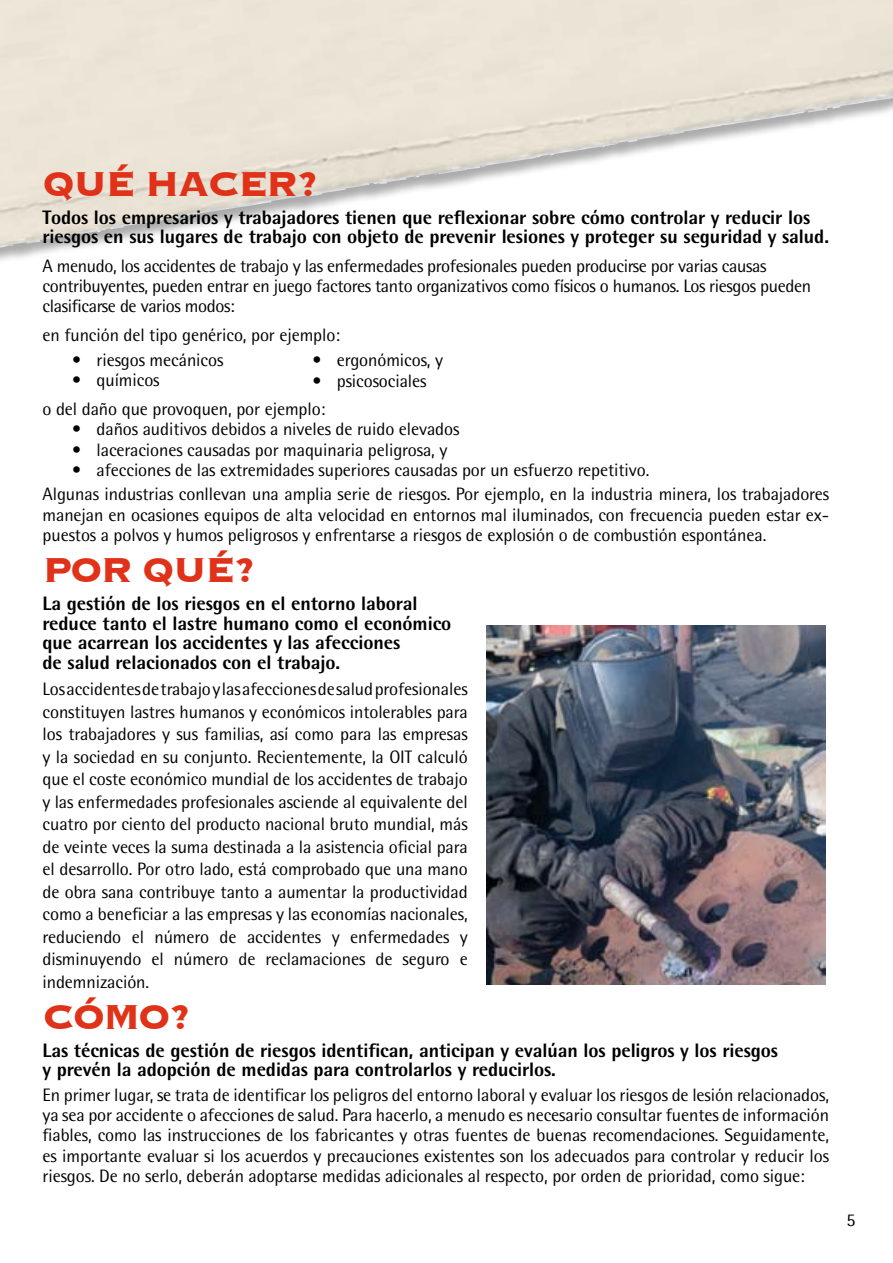
<style>
.page{position:relative;width:893px;height:1263px;background:#fff}
.page>*{position:absolute;margin:0;border:0;box-sizing:border-box;transform-origin:0 0}
.t1{font:700 45px "Copperplate";letter-spacing:-.05em;color:#df3219}
.t2{font:800 19.5px/19.5px "Rotis Semi Sans";letter-spacing:-.005em;color:#000}
.t3{font:18px/22.5px "Rotis Semi Sans";letter-spacing:-.005em;color:#000}
</style>
<div class="page">
<img style="left:487px;top:625px;width:338px;height:359px">
<svg style="left:0;top:0;width:893px;height:261px;fill:#ece5d8"></svg>
<h1 class="t1" style="left:43px;top:155px;width:277px">QU É HACER?</h1>
<p class="t2" style="left:43px;top:207px;width:788px">Todos los empresarios y trabajadores tienen que reflexionar sobre cómo controlar y reducir los riesgos en sus lugares de trabajo con objeto de prevenir lesiones y proteger su seguridad y salud.</p>
<p class="t3" style="left:43px;top:256px;width:770px;line-height:20.2px">A menudo, los accidentes de trabajo y las enfermedades profesionales pueden producirse por varias causas contribuyentes, pueden entrar en juego factores tanto organizativos como físicos o humanos. Los riesgos pueden clasificarse de varios modos:</p>
<p class="t3" style="left:43px;top:324px;width:299px">en función del tipo genérico, por ejemplo:</p>
<p class="t3" style="left:72px;top:348px;width:153px">• riesgos mecánicos</p>
<p class="t3" style="left:43px;top:365px;width:284px;line-height:29.2px;text-indent:30px">• químicos<br>o del daño que provoquen, por ejemplo:</p>
<p class="t3" style="left:72px;top:418px;width:389px">• daños auditivos debidos a niveles de ruido elevados</p>
<p class="t3" style="left:72px;top:438px;width:377px">• laceraciones causadas por maquinaria peligrosa, y</p>
<p class="t3" style="left:43px;top:457px;width:788px;line-height:24.5px;text-indent:30px">• afecciones de las extremidades superiores causadas por un esfuerzo repetitivo.<br>Algunas industrias conllevan una amplia serie de riesgos. Por ejemplo, en la industria minera, los trabajadores</p>
<p class="t3" style="left:43px;top:504px;width:788px;line-height:20.2px">manejan en ocasiones equipos de alta velocidad en entornos mal iluminados, con frecuencia pueden estar ex&shy;puestos a polvos y humos peligrosos y enfrentarse a riesgos de explosión o de combustión espontánea.</p>
<h1 class="t1" style="left:43px;top:541px;width:214px">POR QU É?</h1>
<p class="t2" style="left:43px;top:593px;width:410px">La gestión de los riesgos en el entorno laboral reduce tanto el lastre humano como el económico que acarrean los accidentes y las afecciones<br>de salud relacionados con el trabajo.</p>
<p class="t3" style="left:43px;top:678px;width:427px;text-align:justify">Los accidentes de trabajo y las afecciones de salud profesionales constituyen lastres humanos y económicos intolerables para los trabajadores y sus familias, así como para las empresas y la sociedad en su conjunto. Recientemente, la OIT calculó que el coste económico mundial de los accidentes de trabajo y las enfermedades profesionales asciende al equivalente del cuatro por ciento del producto nacional bruto mundial, más de veinte veces la suma destinada a la asistencia oficial para el desarrollo. Por otro lado, está comprobado que una mano de obra sana contribuye tanto a aumentar la productividad como a beneficiar a las empresas y las economías nacionales, reduciendo el número de accidentes y enfermedades y disminuyendo el número de reclamaciones de seguro e indemnización.</p>
<h1 class="t1" style="left:43px;top:988px;width:150px">CÓMO?</h1>
<p class="t2" style="left:43px;top:1040px;width:737px">Las técnicas de gestión de riesgos identifican, anticipan y evalúan los peligros y los riesgos y prevén la adopción de medidas para controlarlos y reducirlos.</p>
<p class="t3" style="left:43px;top:1084px;width:788px;line-height:20.2px;text-align:justify">En primer lugar, se trata de identificar los peligros del entorno laboral y evaluar los riesgos de lesión relacionados, ya sea por accidente o afecciones de salud. Para hacerlo, a menudo es necesario consultar fuentes de información fiables, como las instrucciones de los fabricantes y otras fuentes de buenas recomendaciones. Seguidamente, es importante evaluar si los acuerdos y precauciones existentes son los adecuados para controlar y reducir los riesgos. De no serlo, deberán adoptarse medidas adicionales al respecto, por orden de prioridad, como sigue:</p>
<p class="t3" style="left:313px;top:349px;width:132px">• ergonómicos, y</p>
<p class="t3" style="left:313px;top:369px;width:115px">• psicosociales</p>
<p class="t3" style="left:847px;top:1208px;width:11px">5</p>
</div>
